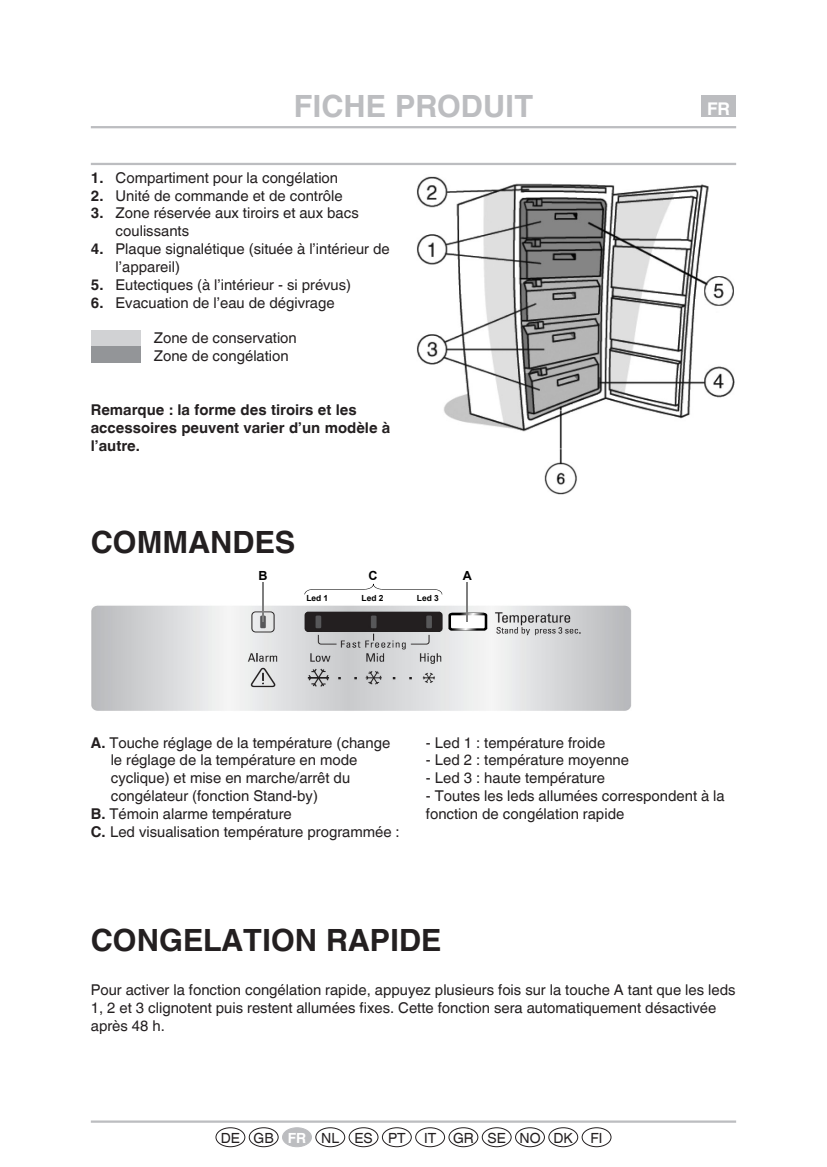
<style>
.page{position:relative;width:827px;height:1167px;background:#fff}
.page>*{position:absolute;margin:0;border:0;box-sizing:border-box;transform-origin:0 0}
.t1{font:700 30.62px "Helvetica World";color:#231f20}
.t2{font:700 30.62px "Helvetica World";color:#bcbdc0}
.t3{font:700 17.5px "Helvetica World";color:#fff}
.t4{font:14.88px/17.8px "Helvetica World";color:#231f20}
.t5{font:700 14.88px/17.8px "Helvetica World";color:#231f20}
.t6{font:14px "Helvetica World";color:#231f20}
.t7{font:700 12.6px "Arial";color:#000}
.t8{font:700 8.4px "Arial";color:#000}
.s1{font-weight:700}
.s2{font-weight:700;color:#fff}
</style>
<div class="page">
<hr style="left:91px;top:1120px;width:645px;height:3px;background:#bcbdc0">
<div style="left:415px;top:1127px;width:30px;height:20px;border:1px solid #231f20;border-radius:50%"></div>
<div style="left:282px;top:1128px;width:29px;height:18px;background:#bcbdc0;border-radius:50%"></div>
<div style="left:282px;top:1127px;width:30px;height:20px;border:1px solid #bcbdc0;border-radius:50%"></div>
<div style="left:581px;top:1127px;width:30px;height:20px;border:1px solid #231f20;border-radius:50%"></div>
<div style="left:548px;top:1127px;width:30px;height:20px;border:1px solid #231f20;border-radius:50%"></div>
<div style="left:515px;top:1127px;width:30px;height:20px;border:1px solid #231f20;border-radius:50%"></div>
<div style="left:382px;top:1127px;width:29px;height:20px;border:1px solid #231f20;border-radius:50%"></div>
<div style="left:348px;top:1127px;width:30px;height:20px;border:1px solid #231f20;border-radius:50%"></div>
<div style="left:315px;top:1127px;width:30px;height:20px;border:1px solid #231f20;border-radius:50%"></div>
<div style="left:249px;top:1127px;width:29px;height:20px;border:1px solid #231f20;border-radius:50%"></div>
<div style="left:215px;top:1127px;width:30px;height:20px;border:1px solid #231f20;border-radius:50%"></div>
<div style="left:481px;top:1127px;width:30px;height:20px;border:1px solid #231f20;border-radius:50%"></div>
<div style="left:448px;top:1127px;width:30px;height:20px;border:1px solid #231f20;border-radius:50%"></div>
<hr style="left:91px;top:126px;width:645px;height:2px;background:#bcbdc0">
<hr style="left:91px;top:163px;width:645px;height:2px;background:#bcbdc0">
<div style="left:701px;top:96px;width:34px;height:21px;background:#bcbdc0"></div>
<div style="left:91px;top:330px;width:49px;height:17px;background:#d1d2d4"></div>
<div style="left:91px;top:347px;width:49px;height:16px;background:#939598"></div>
<img style="left:416px;top:176px;width:319px;height:318px">
<img style="left:91px;top:605px;width:540px;height:106px">
<svg style="left:304px;top:584px;width:138px;height:10px"></svg>
<hr style="left:262px;top:582px;width:2px;height:40px;background:#7f7f7f">
<hr style="left:466px;top:582px;width:2px;height:40px;background:#7f7f7f">
<h1 class="t2" style="left:294px;top:89px;width:241px">FICHE PRODUIT</h1>
<p class="t3" style="left:707px;top:98px;width:25px">FR</p>
<p class="t4" style="left:91px;top:169px;width:249px"><span class="s1">1.</span> Compartiment pour la congélation</p>
<p class="t4" style="left:91px;top:186px;width:253px"><span class="s1">2.</span> Unité de commande et de contrôle</p>
<p class="t4" style="left:116px;top:204px;width:245px;text-indent:-25px"><span class="s1">3.</span> Zone réservée aux tiroirs et aux bacs coulissants</p>
<p class="t4" style="left:116px;top:240px;width:276px;text-indent:-25px"><span class="s1">4.</span> Plaque signalétique (située à l’intérieur de l’appareil)</p>
<p class="t4" style="left:91px;top:276px;width:262px"><span class="s1">5.</span> Eutectiques (à l’intérieur - si prévus)</p>
<p class="t4" style="left:91px;top:294px;width:245px"><span class="s1">6.</span> Evacuation de l’eau de dégivrage</p>
<p class="t4" style="left:154px;top:329px;width:144px">Zone de conservation<br>Zone de congélation</p>
<p class="t5" style="left:91px;top:401px;width:301px">Remarque : la forme des tiroirs et les accessoires peuvent varier d’un modèle à l’autre.</p>
<h1 class="t1" style="left:91px;top:525px;width:206px">commandes</h1>
<p class="t7" style="left:368px;top:567px;width:11px">C</p>
<p class="t7" style="left:258px;top:567px;width:11px">B</p>
<p class="t7" style="left:462px;top:567px;width:11px">A</p>
<p class="t8" style="left:306px;top:592px;width:23px">Led 1</p>
<p class="t8" style="left:361px;top:592px;width:23px">Led 2</p>
<p class="t8" style="left:417px;top:592px;width:23px">Led 3</p>
<p class="t4" style="left:91px;top:733px;width:301px"><span class="s1">A.</span> Touche réglage de la température (change</p>
<p class="t4" style="left:111px;top:751px;width:248px">le réglage de la température en mode</p>
<p class="t4" style="left:111px;top:769px;width:241px">cyclique) et mise en marche/arrêt du</p>
<p class="t4" style="left:111px;top:787px;width:209px">congélateur (fonction Stand-by)</p>
<p class="t4" style="left:91px;top:805px;width:202px"><span class="s1">B.</span> Témoin alarme température</p>
<p class="t4" style="left:91px;top:823px;width:310px"><span class="s1">C.</span> Led visualisation température programmée :</p>
<p class="t4" style="left:426px;top:733px;width:181px">- Led 1 : température froide</p>
<p class="t4" style="left:426px;top:751px;width:204px">- Led 2 : température moyenne</p>
<p class="t4" style="left:426px;top:769px;width:180px">- Led 3 : haute température</p>
<p class="t4" style="left:426px;top:787px;width:300px">- Toutes les leds allumées correspondent à la fonction de congélation rapide</p>
<h1 class="t1" style="left:91px;top:922px;width:150px">congElatio</h1>
<h1 class="t1" style="left:295px;top:922px;width:52px">n rapide</h1>
<p class="t4" style="left:91px;top:981px;width:646px">Pour activer la fonction congélation rapide, appuyez plusieurs fois sur la touche A tant que les leds<br>1, 2 et 3 clignotent puis restent allumées fixes. Cette fonction sera automatiquement désactivée après 48 h.</p>
<p class="t6" style="left:221px;top:1129px;width:186px">DE GB <span class="s2">FR</span> NL ES PT</p>
<p class="t6" style="left:424px;top:1129px;width:150px">IT GR SE NO DK</p>
<p class="t6" style="left:590px;top:1129px;width:13px">FI</p>
</div>
